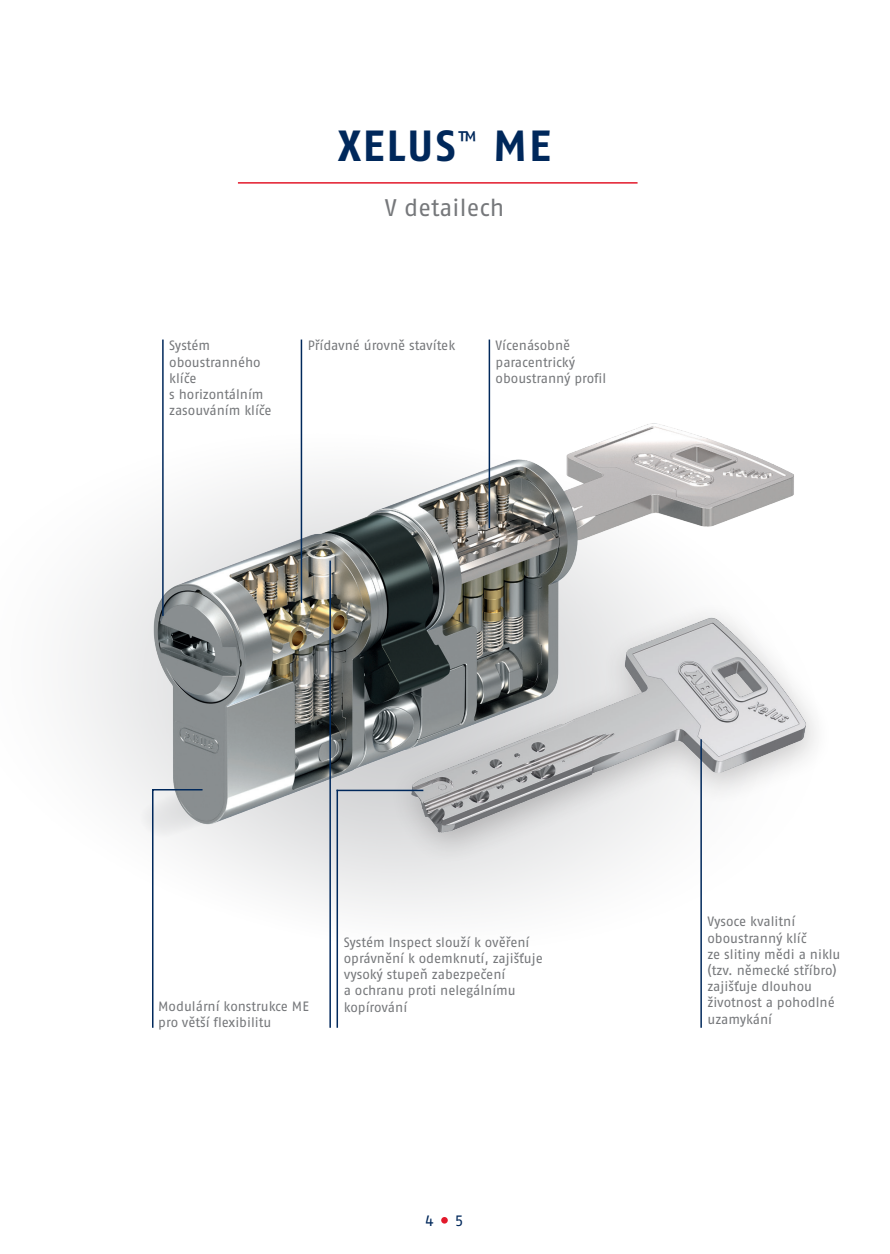
<style>
.page{position:relative;width:890px;height:1254px;background:#fff}
.page>*{position:absolute;margin:0;border:0;box-sizing:border-box;transform-origin:0 0}
.Überschrift_Versalie{font:700 43.5px "ABUS Fago Pro";letter-spacing:.05em;color:#00285b}
.Unterüberschrift_gra{font:24px "ABUS Fago Pro";letter-spacing:.01em;color:#76787b}
.t1{font:15px "ABUS Fago Pro";color:#00285b}
.Bildbeschr__grau_9_P{font:13.5px/16.2px "ABUS Fago Pro";color:#76787b}
</style>
<div class="page">
<hr style="left:238px;top:182px;width:399px;height:1px;background:#e2192b">
<svg style="left:71px;top:340px;width:631px;height:688px"></svg>
<svg style="left:70px;top:667px;width:421px;height:239px;fill:#f4f4f5"></svg>
<hr style="left:336px;top:789px;width:2px;height:238px;background:#00285b">
<img style="left:119px;top:388px;width:675px;height:474px">
<div style="left:387px;top:600px;width:446px;height:266px;background:#231f20;opacity:.24"></div>
<img style="left:409px;top:604px;width:403px;height:231px">
<hr style="left:336px;top:789px;width:87px;height:2px;background:#00285b">
<hr style="left:329px;top:560px;width:2px;height:467px;background:#00285b">
<svg style="left:151px;top:788px;width:53px;height:240px"></svg>
<hr style="left:488px;top:339px;width:2px;height:189px;background:#00285b">
<hr style="left:300px;top:339px;width:2px;height:263px;background:#00285b">
<hr style="left:162px;top:339px;width:1px;height:276px;background:#00285b">
<hr style="left:700px;top:739px;width:1px;height:288px;background:#00285b">
<svg style="left:441px;top:1216px;width:6px;height:7px"></svg>
<p class="Überschrift_Versalie" style="left:338px;top:120px;width:214px">XELUS<sup>™</sup> ME</p>
<p class="Unterüberschrift_gra" style="left:384px;top:193px;width:121px">V detailech</p>
<p class="Bildbeschr__grau_9_P" style="left:169px;top:337px;width:42px">Systém</p>
<p class="Bildbeschr__grau_9_P" style="left:169px;top:353px;width:93px">oboustranného</p>
<p class="Bildbeschr__grau_9_P" style="left:169px;top:370px;width:29px">klíče</p>
<p class="Bildbeschr__grau_9_P" style="left:169px;top:386px;width:96px">s horizontálním</p>
<p class="Bildbeschr__grau_9_P" style="left:169px;top:402px;width:104px">zasouváním klíče</p>
<p class="Bildbeschr__grau_9_P" style="left:307px;top:337px;width:149px">Přídavné úrovně stavítek</p>
<p class="Bildbeschr__grau_9_P" style="left:495px;top:337px;width:112px">Vícenásobně paracentrický oboustranný profil</p>
<p class="Bildbeschr__grau_9_P" style="left:343px;top:933px;width:200px">Systém Inspect slouží k ověření oprávnění k odemknutí, zajišťuje</p>
<p class="Bildbeschr__grau_9_P" style="left:343px;top:966px;width:163px">vysoký stupeň zabezpečení</p>
<p class="Bildbeschr__grau_9_P" style="left:343px;top:982px;width:173px">a ochranu proti nelegálnímu</p>
<p class="Bildbeschr__grau_9_P" style="left:158px;top:997px;width:152px">Modulární konstrukce ME</p>
<p class="Bildbeschr__grau_9_P" style="left:343px;top:998px;width:65px">kopírování</p>
<p class="Bildbeschr__grau_9_P" style="left:158px;top:1014px;width:114px">pro větší flexibilitu</p>
<p class="t1" style="left:425px;top:1211px;width:10px">4</p>
<p class="t1" style="left:455px;top:1211px;width:10px">5</p>
<p class="Bildbeschr__grau_9_P" style="left:707px;top:913px;width:89px">Vysoce kvalitní</p>
<p class="Bildbeschr__grau_9_P" style="left:707px;top:929px;width:100px">oboustranný klíč</p>
<p class="Bildbeschr__grau_9_P" style="left:707px;top:945px;width:134px">ze slitiny mědi a niklu</p>
<p class="Bildbeschr__grau_9_P" style="left:707px;top:962px;width:131px">(tzv. německé stříbro)</p>
<p class="Bildbeschr__grau_9_P" style="left:707px;top:978px;width:106px">zajišťuje dlouhou</p>
<p class="Bildbeschr__grau_9_P" style="left:707px;top:994px;width:129px">životnost a pohodlné</p>
<p class="Bildbeschr__grau_9_P" style="left:707px;top:1010px;width:66px">uzamykání</p>
</div>
